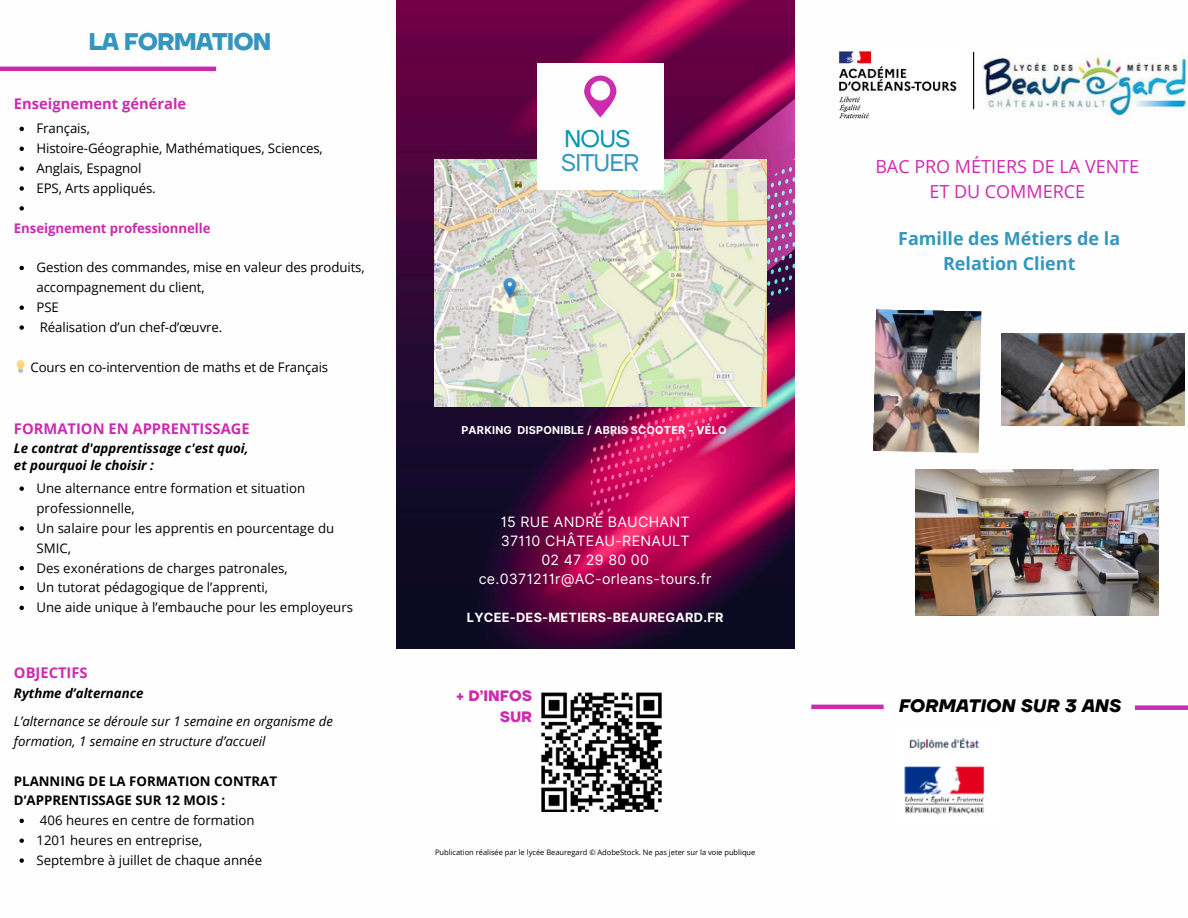
<style>
.page{position:relative;width:1188px;height:918px;background:#fff}
.page>*{position:absolute;margin:0;border:0;box-sizing:border-box;transform-origin:0 0}
.t1{font:700 24px "TT Firs Neue";letter-spacing:-.04em;color:#3496bf}
.t2{font:24px/24.8px "TT Firs Neue";letter-spacing:-.04em;color:#3496bf}
.t3{font:700 18px/24.8px "Open Sans";color:#3496bf;text-align:center}
.t4{font:18px/24.8px "Open Sans";color:#cd2bae;text-align:center}
.t5{font:italic 700 18px "TT Firs Neue";color:#000}
.t6{font:700 15px/20.2px "TT Firs Neue";color:#cd2bae;text-align:right}
.t7{font:700 14.7px "Open Sans";color:#cd2bae}
.t8{font:14.25px "Inter";letter-spacing:.02em;color:#fefefe}
.t9{font:13.2px/19.8px "Open Sans";letter-spacing:-.005em;color:#000}
.t10{font:italic 13.2px/19.8px "Open Sans";color:#000}
.t11{font:13.2px "Open Sans";color:#010101}
.t12{font:italic 700 13.2px "Open Sans";color:#000}
.t13{font:700 13.2px/19.8px "Open Sans";color:#000}
.t14{font:700 13.2px "Open Sans";letter-spacing:-.01em;color:#cd2bae}
.t15{font:700 12.75px "Inter";letter-spacing:.02em;color:#fefefe}
.t16{font:700 10.95px "Inter";letter-spacing:.02em;color:#fefefe}
.t17{font:7.5px "Open Sans";color:#000}
.s1{color:#0097b2}
</style>
<div class="page">
<img style="left:839px;top:51px;width:118px;height:68px">
<img style="left:396px;top:0;width:398px;height:649px">
<img style="left:982px;top:53px;width:204px;height:66px">
<img style="left:434px;top:159px;width:332px;height:248px">
<img style="left:541px;top:692px;width:121px;height:120px">
<div style="left:537px;top:64px;width:126px;height:126px;background:#fefefe"></div>
<svg style="left:584px;top:76px;width:32px;height:41px"></svg>
<img style="left:904px;top:737px;width:81px;height:77px">
<div style="left:1135px;top:705px;width:53px;height:5px;background:#cd2bae"></div>
<hr style="left:811px;top:705px;width:73px;height:4px;background:#cd2bae">
<hr style="left:0;top:67px;width:216px;height:4px;background:#cd2bae">
<hr style="left:973px;top:52px;width:1px;height:57px;background:#000">
<img style="left:916px;top:469px;width:243px;height:146px">
<img style="left:873px;top:309px;width:108px;height:144px">
<img style="left:1001px;top:333px;width:183px;height:93px">
<svg style="left:20px;top:127px;width:4px;height:4px"></svg>
<svg style="left:20px;top:147px;width:4px;height:4px"></svg>
<svg style="left:20px;top:166px;width:4px;height:5px"></svg>
<svg style="left:20px;top:186px;width:4px;height:5px"></svg>
<svg style="left:20px;top:206px;width:4px;height:5px"></svg>
<svg style="left:20px;top:266px;width:4px;height:4px"></svg>
<svg style="left:20px;top:305px;width:4px;height:5px"></svg>
<svg style="left:20px;top:325px;width:4px;height:5px"></svg>
<svg style="left:20px;top:486px;width:4px;height:5px"></svg>
<svg style="left:20px;top:526px;width:4px;height:5px"></svg>
<svg style="left:20px;top:566px;width:4px;height:4px"></svg>
<svg style="left:20px;top:586px;width:4px;height:4px"></svg>
<svg style="left:20px;top:606px;width:4px;height:4px"></svg>
<svg style="left:20px;top:819px;width:4px;height:4px"></svg>
<svg style="left:20px;top:839px;width:4px;height:4px"></svg>
<svg style="left:20px;top:858px;width:4px;height:5px"></svg>
<p class="t1" style="left:88px;top:27px;width:185px">LA FORMATION</p>
<p class="t7" style="left:14px;top:93px;width:174px">Enseignement générale</p>
<p class="t9" style="left:36px;top:118px;width:55px">Français,</p>
<p class="t9" style="left:36px;top:138px;width:288px">Histoire-Géographie, Mathématiques, Sciences,</p>
<p class="t9" style="left:36px;top:158px;width:107px">Anglais, Espagnol</p>
<p class="t9" style="left:36px;top:178px;width:121px">EPS, Arts appliqués.</p>
<p class="t14" style="left:14px;top:219px;width:198px">Enseignement professionnelle</p>
<p class="t9" style="left:36px;top:257px;width:330px">Gestion des commandes, mise en valeur des produits, accompagnement du client,</p>
<p class="t9" style="left:36px;top:297px;width:24px">PSE</p>
<p class="t9" style="left:40px;top:317px;width:184px">Réalisation d’un chef-d’œuvre.</p>
<p class="t9" style="left:30px;top:357px;width:299px">Cours en co-intervention de maths et de Français</p>
<p class="t7" style="left:14px;top:418px;width:237px">FORMATION EN APPRENTISSAGE</p>
<p class="t12" style="left:14px;top:439px;width:236px">Le contrat d'apprentissage c'est quoi,</p>
<p class="t12" style="left:14px;top:456px;width:142px">et pourquoi le choisir :</p>
<p class="t9" style="left:36px;top:478px;width:270px">Une alternance entre formation et situation professionnelle,</p>
<p class="t9" style="left:36px;top:518px;width:299px">Un salaire pour les apprentis en pourcentage du<br>SMIC,</p>
<p class="t9" style="left:36px;top:558px;width:253px">Des exonérations de charges patronales,</p>
<p class="t9" style="left:36px;top:577px;width:233px">Un tutorat pédagogique de l’apprenti,</p>
<p class="t9" style="left:36px;top:597px;width:318px">Une aide unique à l’embauche pour les employeurs</p>
<h2 class="t7" style="left:14px;top:663px;width:75px">OBJECTIFS</h2>
<p class="t12" style="left:14px;top:684px;width:131px">Rythme d’alternance</p>
<p class="t10" style="left:14px;top:711px;width:320px">L’alternance se déroule sur 1 semaine en organisme de formation, 1 semaine en structure d’accueil</p>
<p class="t13" style="left:14px;top:771px;width:265px">PLANNING DE LA FORMATION CONTRAT<br>D’APPRENTISSAGE SUR 12 MOIS :</p>
<p class="t11" style="left:40px;top:811px;width:216px">406 heures en centre de formation</p>
<p class="t11" style="left:36px;top:831px;width:167px">1201 heures en entreprise,</p>
<p class="t11" style="left:36px;top:851px;width:227px">Septembre à juillet de chaque année</p>
<p class="t2" style="left:561px;top:127px;width:80px"><span class="s1">NOUS<br></span>SITUER</p>
<p class="t16" style="left:461px;top:423px;width:267px">PARKING DISPONIBLE / ABRIS SCOOTER - VÉLO</p>
<p class="t8" style="left:501px;top:513px;width:190px">15 RUE ANDRÉ BAUCHANT</p>
<p class="t8" style="left:501px;top:532px;width:191px">37110 CHÂTEAU-RENAULT</p>
<p class="t8" style="left:541px;top:552px;width:109px">02 47 29 80 00</p>
<p class="t8" style="left:479px;top:571px;width:235px">ce.0371211r@AC-orleans-tours.fr</p>
<p class="t15" style="left:467px;top:609px;width:258px">LYCEE-DES-METIERS-BEAUREGARD.FR</p>
<p class="t6" style="left:456px;top:687px;width:78px">+ D’INFOS<br>SUR</p>
<p class="t17" style="left:435px;top:847px;width:322px">Publication réalisée par le lycée Beauregard © AdobeStock. Ne pas jeter sur la voie publique</p>
<p class="t4" style="left:875px;top:153px;width:265px">BAC PRO MÉTIERS DE LA VENTE<br>ET DU COMMERCE</p>
<h6 class="t3" style="left:898px;top:226px;width:224px">Famille des Métiers de la<br>Relation Client</h6>
<h1 class="t5" style="left:898px;top:695px;width:224px">FORMATION SUR 3 ANS</h1>
</div>
